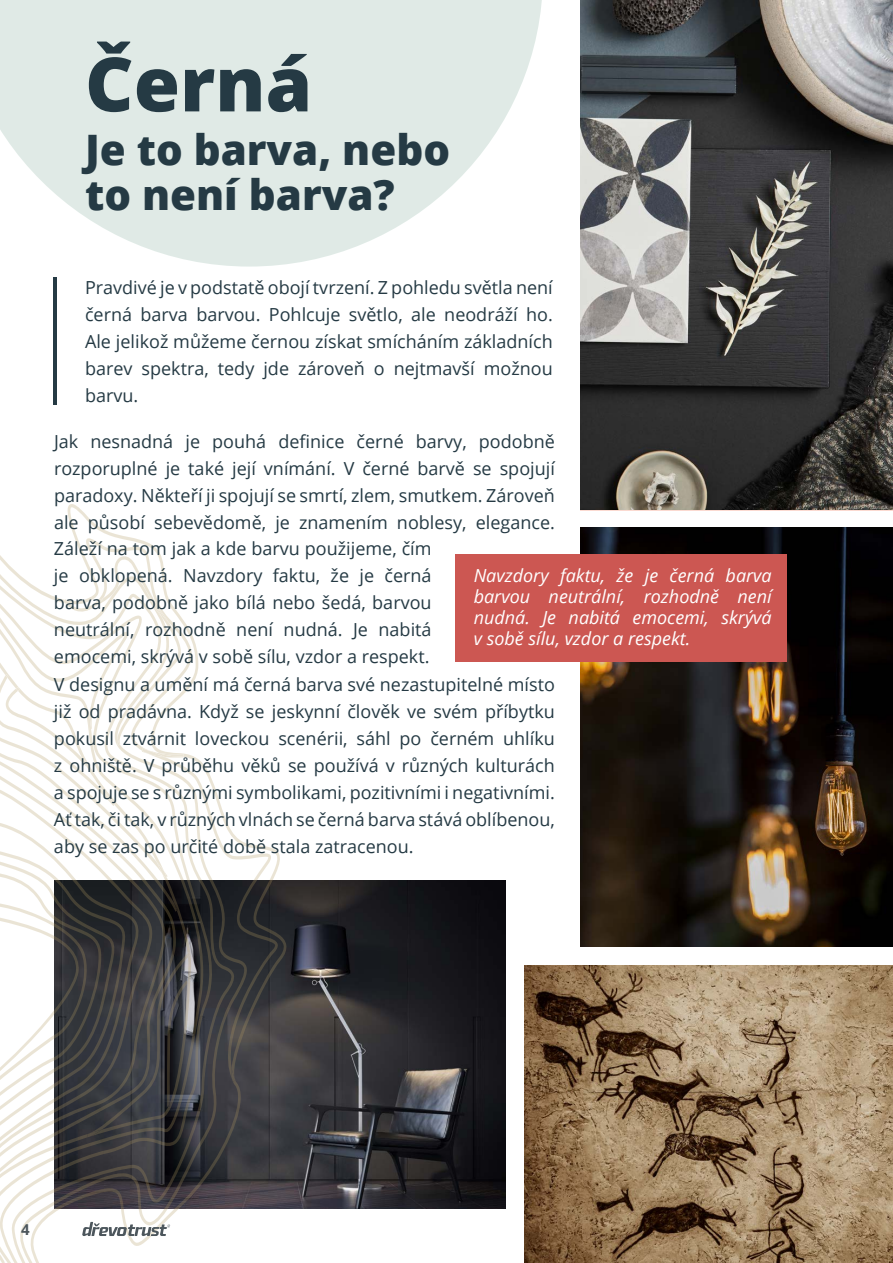
<style>
.page{position:relative;width:893px;height:1263px;background:#fff}
.page>*{position:absolute;margin:0;border:0;box-sizing:border-box;transform-origin:0 0}
.t1{font:800 75px "Open Sans";color:#253a44}
.t2{font:800 42px/45px "Open Sans";color:#253a44}
.t3{font:18px/27.2px "Open Sans";color:#253a44;text-align:justify}
.t4{font:italic 18px/21px "Open Sans";color:#fff;text-align:justify}
.t5{font:700 15px "Open Sans";color:#4c565c}
</style>
<div class="page">
<img style="left:278px;top:880px;width:228px;height:329px">
<svg style="left:0;top:0;width:542px;height:267px;fill:#e0eae6"></svg>
<img style="left:580px;top:0;width:313px;height:510px">
<img style="left:580px;top:527px;width:313px;height:419px">
<svg style="left:278px;top:852px;width:9px;height:226px;background:#525153"></svg>
<svg style="left:0;top:245px;width:235px;height:22px"></svg>
<div style="left:455px;top:554px;width:332px;height:107px;background:#cc5752"></div>
<img style="left:525px;top:965px;width:368px;height:298px">
<svg style="left:0;top:288px;width:278px;height:975px"></svg>
<h1 class="t1" style="left:85px;top:27px;width:229px">Černá</h1>
<h2 class="t2" style="left:85px;top:125px;width:367px">Je to barva, nebo to není barva?</h2>
<p class="t3" style="left:85px;top:274px;width:469px">Pravdivé je v podstatě obojí tvrzení. Z pohledu světla není černá barva barvou. Pohlcuje světlo, ale neodráží ho.<br>Ale jelikož můžeme černou získat smícháním základních barev spektra, tedy jde zároveň o nejtmavší možnou barvu.</p>
<p class="t3" style="left:54px;top:427px;width:502px">Jak nesnadná je pouhá definice černé barvy, podobně rozporuplné je také její vnímání. V černé barvě se spojují paradoxy. Někteří ji spojují se smrtí, zlem, smutkem. Zároveň ale působí sebevědomě, je znamením noblesy, elegance.</p>
<p class="t4" style="left:474px;top:565px;width:300px">Navzdory faktu, že je černá barva barvou neutrální, rozhodně není nudná. Je nabitá emocemi, skrývá v sobě sílu, vzdor a respekt.</p>
<p class="t3" style="left:54px;top:534px;width:502px;text-align:left">Záleží na tom jak a kde barvu použijeme, čím<br>je obklopená. Navzdory faktu, že je černá<br>barva, podobně jako bílá nebo šedá, barvou<br>neutrální, rozhodně není nudná. Je nabitá<br>emocemi, skrývá v sobě sílu, vzdor a respekt.<br>V designu a umění má černá barva své nezastupitelné místo již od pradávna. Když se jeskynní člověk ve svém příbytku pokusil ztvárnit loveckou scenérii, sáhl po černém uhlíku z ohniště. V průběhu věků se používá v různých kulturách a spojuje se s různými symbolikami, pozitivními i negativními.<br>Ať tak, či tak, v různých vlnách se černá barva stává oblíbenou, aby se zas po určité době stala zatracenou.</p>
<p class="t5" style="left:21px;top:1219px;width:10px">4</p>
</div>
